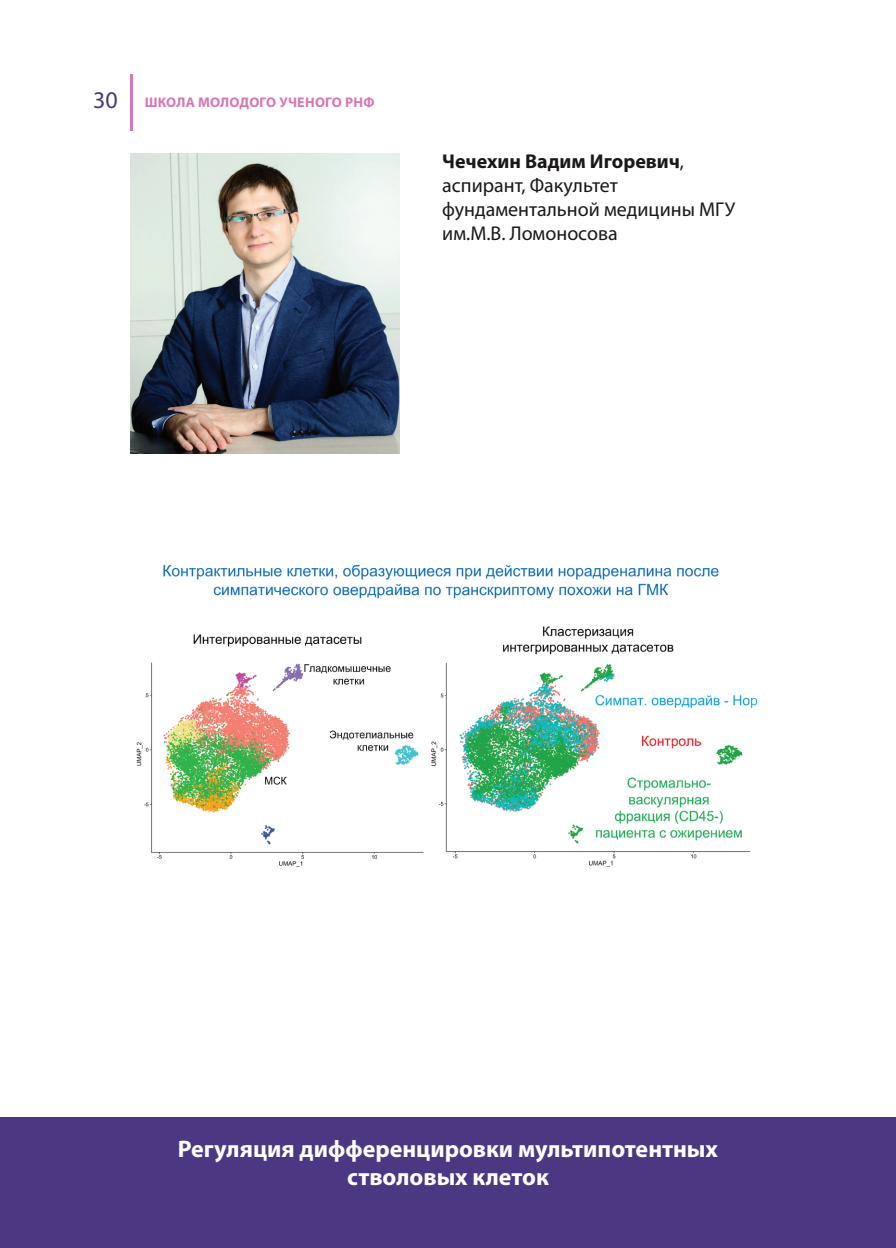
<style>
.page{position:relative;width:896px;height:1248px;background:#fff}
.page>*{position:absolute;margin:0;border:0;box-sizing:border-box;transform-origin:0 0}
.t1{font:700 24px/28.8px "Myriad Pro";color:#fff;text-align:center}
.t2{font:20px/24px "Myriad Pro";color:#1c181a}
.t3{font:700 14px "Myriad Pro";letter-spacing:.02em;color:#d578b1}
.s1{font-weight:400;font-size:24px;color:#4c3783}
.s2{font-weight:700}
</style>
<div class="page">
<hr style="left:130px;top:74px;width:3px;height:56px;background:#d578b1">
<img style="left:136px;top:564px;width:622px;height:303px">
<img style="left:130px;top:153px;width:270px;height:301px">
<div style="left:0;top:1117px;width:896px;height:130px;background:#4c3783"></div>
<p class="t3" style="left:93px;top:93px;width:283px"><span class="s1">30</span> ШКОЛА МОЛОДОГО УЧЕНОГО РНФ</p>
<p class="t2" style="left:442px;top:149px;width:294px"><span class="s2">Чечехин Вадим Игоревич</span>, аспирант, Факультет фундаментальной медицины МГУ им.М.В. Ломоносова</p>
<p class="t1" style="left:178px;top:1133px;width:541px">Регуляция дифференцировки мультипотентных стволовых клеток</p>
</div>
